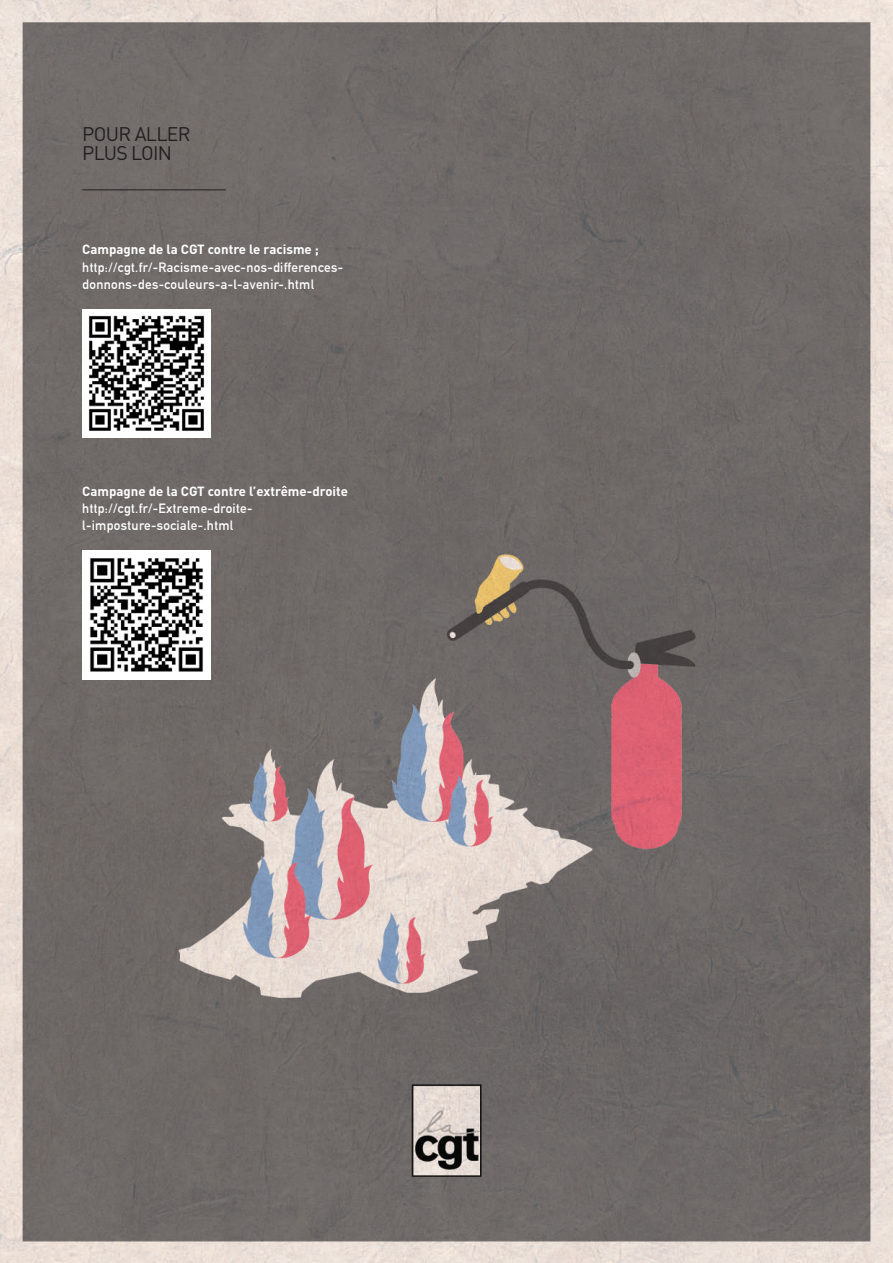
<style>
.page{position:relative;width:893px;height:1263px;background:#fff}
.page>*{position:absolute;margin:0;border:0;box-sizing:border-box;transform-origin:0 0}
.t1{font:19.5px/19px "DIN";letter-spacing:-.035em;color:#231f20}
.t2{font:700 13.2px/17.2px "DIN Alternate";letter-spacing:.025em;color:#fff}
.t3{font:700 13.2px "DIN";color:#fff}
</style>
<div class="page">
<img style="left:0;top:0;width:893px;height:1263px">
<img style="left:82px;top:309px;width:129px;height:129px">
<img style="left:82px;top:551px;width:129px;height:128px">
<hr style="left:82px;top:190px;width:144px;height:1px;background:#231f20">
<h1 class="t1" style="left:82px;top:124px;width:110px">POUR ALLER<br>PLUS LOIN</h1>
<p class="t3" style="left:82px;top:241px;width:238px">Campagne de la CGT contre le racisme ;</p>
<p class="t2" style="left:82px;top:258px;width:262px">http://cgt.fr/-Racisme-avec-nos-differences&shy;donnons-des-couleurs-a-l-avenir-.html</p>
<p class="t3" style="left:82px;top:482px;width:267px">Campagne de la CGT contre l’extrême-droite</p>
<p class="t2" style="left:82px;top:500px;width:172px">http://cgt.fr/-Extreme-droite&shy;l-imposture-sociale-.html</p>
</div>
